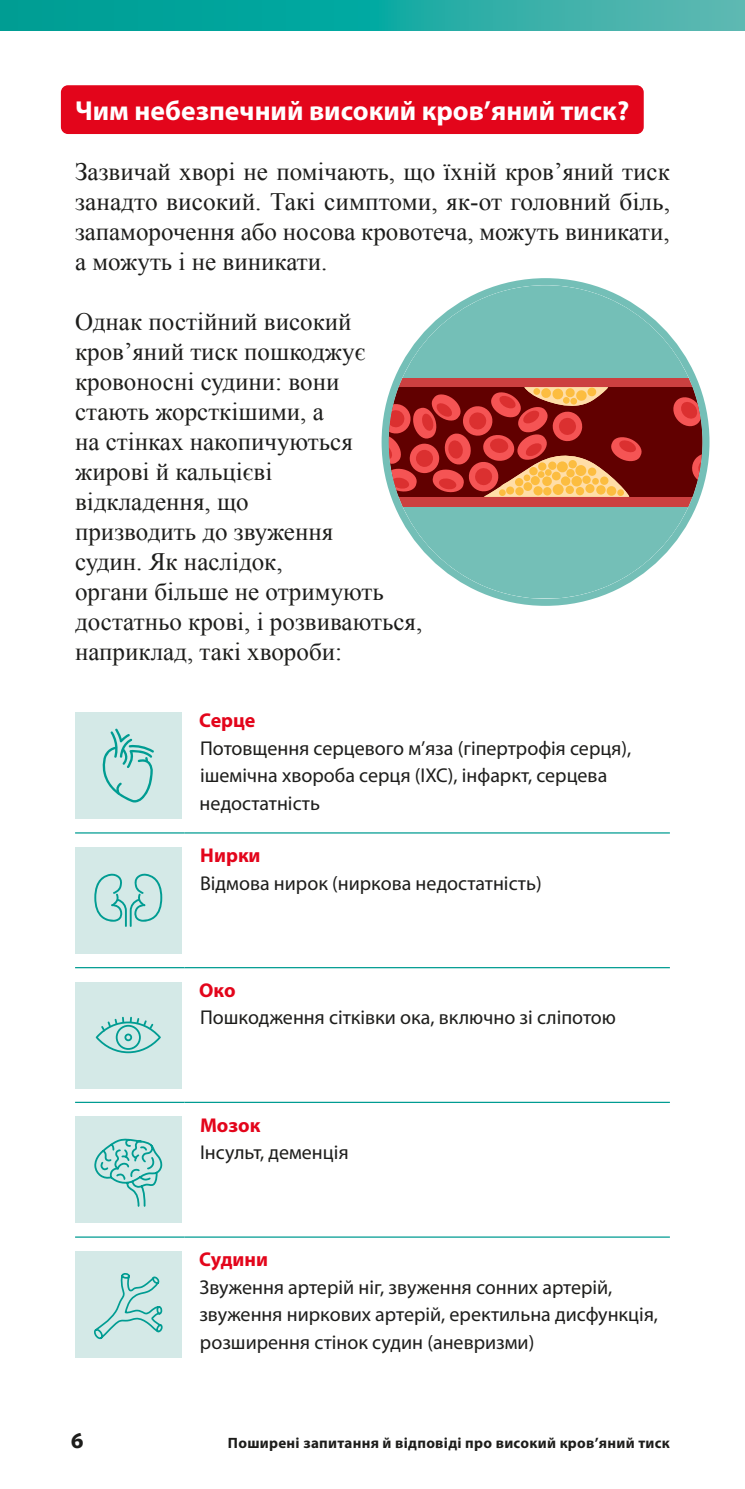
<style>
.page{position:relative;width:745px;height:1489px;background:#fff}
.page>*{position:absolute;margin:0;border:0;box-sizing:border-box;transform-origin:0 0}
.t1{font:700 27.5px "Myriad Pro";color:#fff}
.t2{font:25px/30px "Times New Roman";color:#1d1d1b;text-align:justify}
.t3{font:700 22.5px "Freight Sans Pro";color:#1d1d1b}
.t4{font:20px/27.5px "Myriad Pro";color:#1d1d1b}
.t5{font:700 20px "Myriad Pro";color:#e3051b}
.t6{font:700 15px "Myriad Pro";letter-spacing:.02em;color:#1d1d1b}
</style>
<div class="page">
<svg style="left:0;top:0;width:744px;height:30px;background:#1daaa2"></svg>
<div style="left:61px;top:85px;width:582px;height:49px;background:#e3051b;border-radius:7px"></div>
<hr style="left:75px;top:832px;width:109px;height:1px;background:#009c92">
<hr style="left:184px;top:832px;width:485px;height:1px;background:#009c92">
<hr style="left:75px;top:967px;width:109px;height:1px;background:#009c92">
<hr style="left:184px;top:967px;width:485px;height:1px;background:#009c92">
<hr style="left:75px;top:1101px;width:109px;height:1px;background:#009c92">
<hr style="left:184px;top:1101px;width:485px;height:1px;background:#009c92">
<hr style="left:75px;top:1236px;width:109px;height:1px;background:#009c92">
<hr style="left:184px;top:1236px;width:485px;height:1px;background:#009c92">
<div style="left:75px;top:712px;width:106px;height:106px;background:#d4e9e7"></div>
<svg style="left:102px;top:728px;width:52px;height:74px"></svg>
<div style="left:75px;top:847px;width:106px;height:106px;background:#d4e9e7"></div>
<svg style="left:94px;top:873px;width:68px;height:53px"></svg>
<div style="left:75px;top:981px;width:106px;height:107px;background:#d4e9e7"></div>
<svg style="left:96px;top:1016px;width:65px;height:37px"></svg>
<div style="left:75px;top:1116px;width:106px;height:106px;background:#d4e9e7"></div>
<svg style="left:94px;top:1138px;width:69px;height:69px"></svg>
<div style="left:75px;top:1251px;width:106px;height:106px;background:#d4e9e7"></div>
<svg style="left:94px;top:1273px;width:69px;height:67px"></svg>
<svg style="left:385px;top:282px;width:320px;height:320px;background:#79c1b9"></svg>
<div style="left:388px;top:285px;width:314px;height:313px;background:#74bfb7;border-radius:50%"></div>
<div style="left:388px;top:377px;width:314px;height:129px;background:#cc4040"></div>
<div style="left:388px;top:387px;width:314px;height:110px;background:#610000"></div>
<svg style="left:692px;top:454px;width:9px;height:30px"></svg>
<svg style="left:673px;top:395px;width:28px;height:32px"></svg>
<svg style="left:388px;top:387px;width:254px;height:110px"></svg>
<div style="left:533px;top:388px;width:6px;height:7px;background:#fcbd40;border-radius:50%"></div>
<div style="left:381px;top:278px;width:328px;height:328px;border:7px solid #74bfb7;border-radius:50%"></div>
<p class="t1" style="left:75px;top:93px;width:555px">Чим небезпечний високий кров’яний тиск?</p>
<p class="t2" style="left:75px;top:156px;width:596px">Зазвичай хворі не помічають, що їхній кров’яний тиск занадто високий. Такі симптоми, як-от головний біль, запаморочення або носова кровотеча, можуть виникати, а можуть і не виникати.</p>
<p class="t2" style="left:75px;top:306px;width:348px;text-align:left">Однак постійний високий кров’яний тиск пошкоджує кровоносні судини: вони<br>стають жорсткішими, а<br>на стінках накопичуються жирові й кальцієві<br>відкладення, що<br>призводить до звуження<br>судин. Як наслідок,<br>органи більше не отримують достатньо крові, і розвиваються, наприклад, такі хвороби:</p>
<p class="t5" style="left:199px;top:707px;width:58px">Серце</p>
<p class="t4" style="left:199px;top:734px;width:433px">Потовщення серцевого м’яза (гіпертрофія серця), ішемічна хвороба серця (ІХС), інфаркт, серцева недостатність</p>
<p class="t5" style="left:200px;top:842px;width:62px">Нирки</p>
<p class="t4" style="left:200px;top:868px;width:343px">Відмова нирок (ниркова недостатність)</p>
<p class="t5" style="left:199px;top:977px;width:38px">Око</p>
<p class="t4" style="left:200px;top:1003px;width:417px">Пошкодження сітківки ока, включно зі сліпотою</p>
<p class="t5" style="left:200px;top:1111px;width:62px">Мозок</p>
<p class="t4" style="left:200px;top:1138px;width:150px">Інсульт, деменція</p>
<p class="t5" style="left:199px;top:1246px;width:70px">Судини</p>
<p class="t4" style="left:199px;top:1272px;width:460px">Звуження артерій ніг, звуження сонних артерій, звуження ниркових артерій, еректильна дисфункція, розширення стінок судин (аневризми)</p>
<p class="t3" style="left:71px;top:1424px;width:14px">6</p>
<p class="t6" style="left:228px;top:1433px;width:443px">Поширені запитання й відповіді про високий кров’яний тиск</p>
</div>
